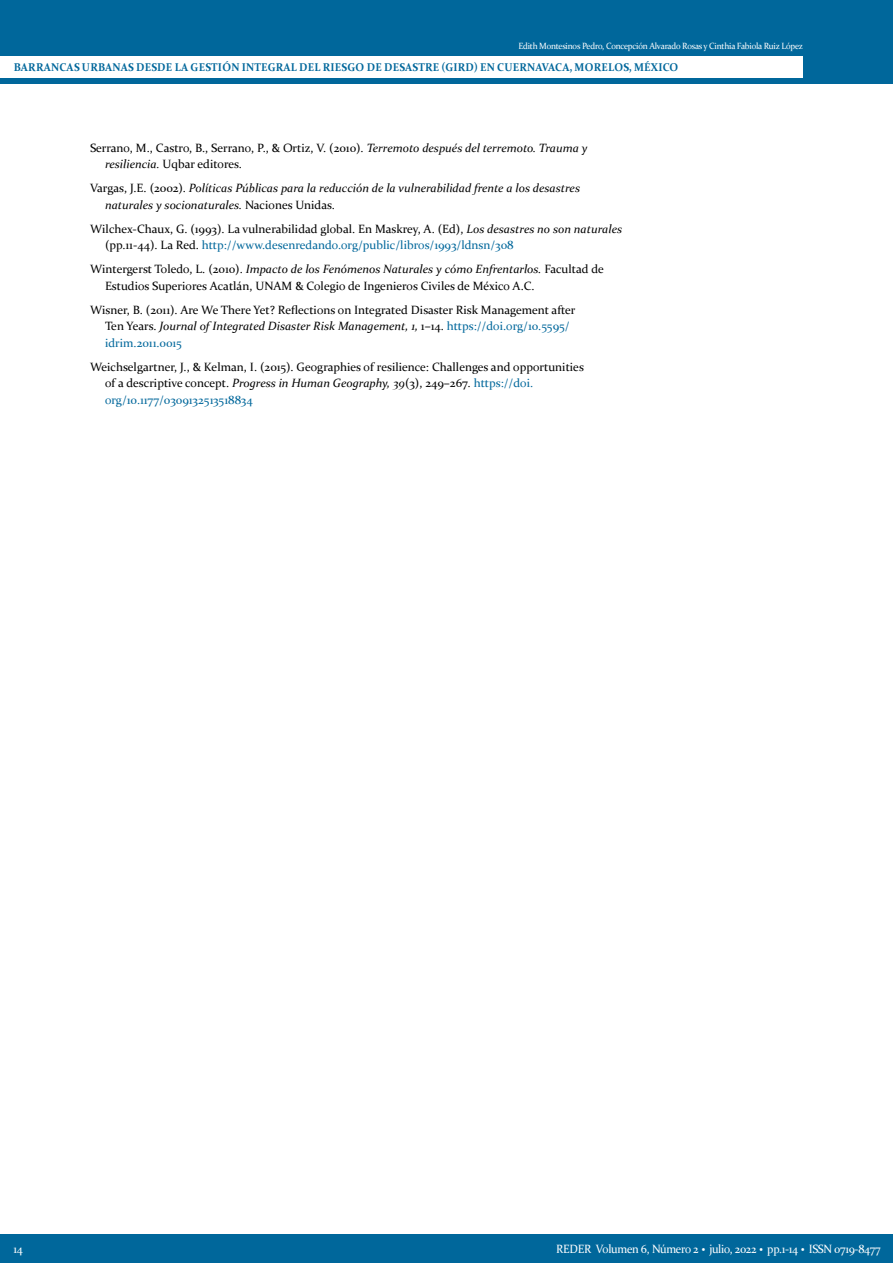
<style>
.page{position:relative;width:893px;height:1263px;background:#fff}
.page>*{position:absolute;margin:0;border:0;box-sizing:border-box;transform-origin:0 0}
.Referencias{font:12px/16.5px "Constantia";color:#000}
.Referencias-2{font:italic 12px/16.5px "Constantia";color:#000}
.t1{font:12px "Constantia";letter-spacing:-.025em;color:#fff;scale:.95 1}
.t2{font:700 11.25px "Constantia";letter-spacing:.02em;color:#00679b;scale:.95 1}
.t3{font:9px "Constantia";letter-spacing:-.025em;color:#fff;scale:.95 1}
.s1{font-style:italic}
.s2{font-style:normal}
.s3{color:#00679b}
.s4{font-weight:700;font-size:18px}
</style>
<div class="page">
<div style="left:0;top:0;width:893px;height:84px;background:#00679b"></div>
<div style="left:0;top:56px;width:803px;height:22px;background:#fff"></div>
<div style="left:0;top:1234px;width:893px;height:29px;background:#00679b"></div>
<p class="t3" style="left:518px;top:40px;width:301px">Edith Montesinos Pedro, Concepción Alvarado Rosas y Cinthia Fabiola Ruiz López</p>
<p class="t2" style="left:14px;top:60px;width:701px">BARRANCAS URBANAS DESDE LA GESTIÓN INTEGRAL DEL RIESGO DE DESASTRE (GIRD) EN CUERNAVACA, MORELOS, MÉXICO</p>
<p class="Referencias" style="left:105px;top:139px;width:484px;text-indent:-15px">Serrano, M., Castro, B., Serrano, P., &amp; Ortiz, V. (2010). <span class="s1">Terremoto después del terremoto. Trauma y resiliencia.</span> Uqbar editores.</p>
<p class="Referencias-2" style="left:105px;top:179px;width:477px;text-indent:-15px"><span class="s2">Vargas, J.E. (2002).</span> Políticas Públicas para la reducción de la vulnerabilidad frente a los desastres naturales y socionaturales. <span class="s2">Naciones Unidas.</span></p>
<p class="Referencias" style="left:105px;top:220px;width:519px;text-indent:-15px">Wilchex-Chaux, G. (1993). La vulnerabilidad global. En Maskrey, A. (Ed), <span class="s1">Los desastres no son naturales </span>(pp.11-44). La Red. <span class="s3">http://www.desenredando.org/public/libros/1993/ldnsn/308</span></p>
<p class="Referencias" style="left:105px;top:260px;width:500px;text-indent:-15px">Wintergerst Toledo, L. (2010). <span class="s1">Impacto de los Fenómenos Naturales y cómo Enfrentarlos.</span> Facultad de<br>Estudios Superiores Acatlán, UNAM &amp; Colegio de Ingenieros Civiles de México A.C.</p>
<p class="Referencias" style="left:105px;top:301px;width:472px;text-indent:-15px">Wisner, B. (2011). Are We There Yet? Reflections on Integrated Disaster Risk Management after<br>Ten Years. <span class="s1">Journal of Integrated Disaster Risk Management, 1,</span> 1–14. <span class="s3">https://doi.org/10.5595/ idrim.2011.0015</span></p>
<p class="Referencias" style="left:105px;top:358px;width:480px;text-indent:-15px">Weichselgartner, J., &amp; Kelman, I. (2015). Geographies of resilience: Challenges and opportunities of a descriptive concept. <span class="s1">Progress in Human Geography, 39</span>(3), 249–267<span class="s1">.</span> <span class="s3">https://doi. org/10.1177/0309132513518834</span></p>
<p class="t1" style="left:14px;top:1241px;width:11px">14</p>
<p class="t1" style="left:556px;top:1240px;width:343px">REDER Volumen 6, Número 2 <span class="s4">·</span> julio, 2022 <span class="s4">·</span> pp.1-14 <span class="s4">·</span> ISSN 0719-8477</p>
</div>
